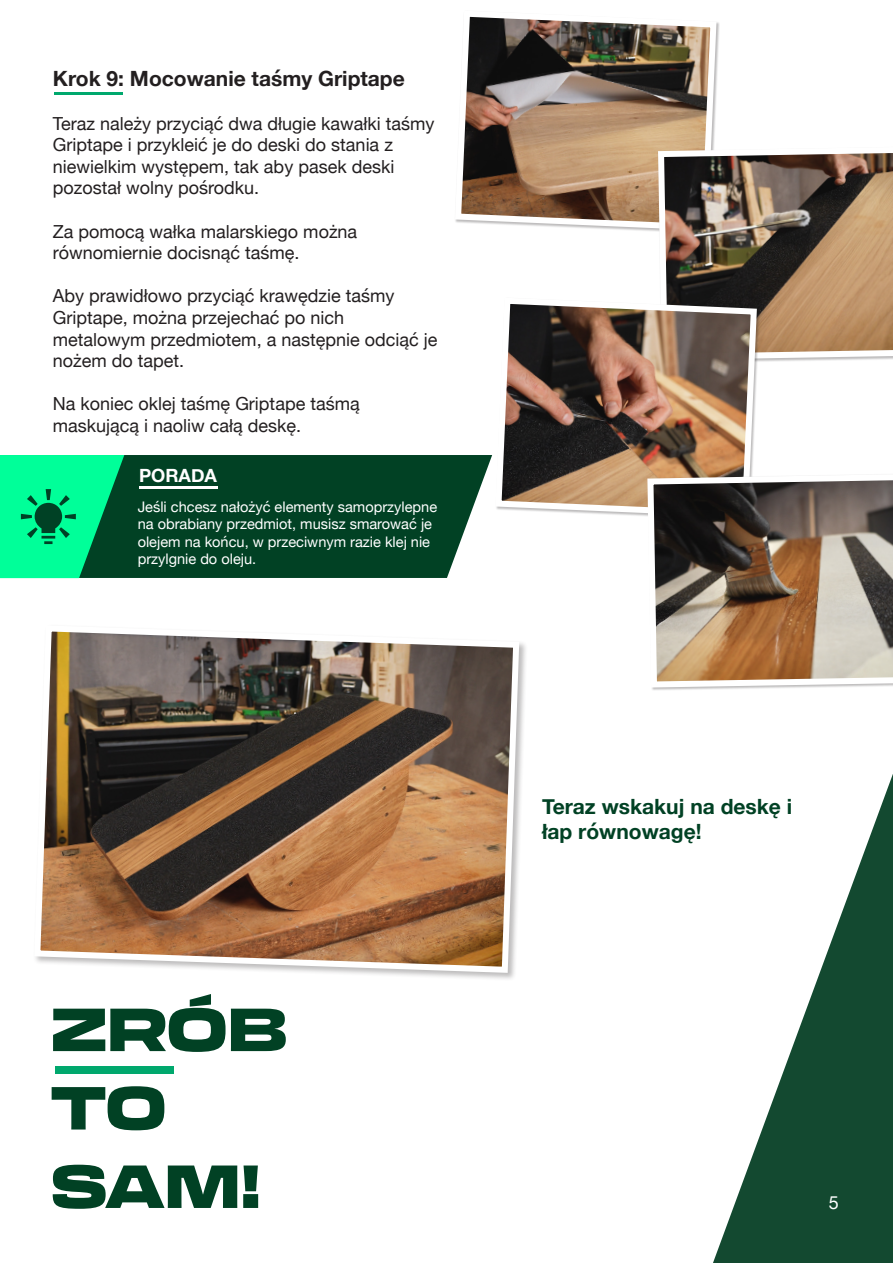
<style>
.page{position:relative;width:893px;height:1263px;background:#fff}
.page>*{position:absolute;margin:0;border:0;box-sizing:border-box;transform-origin:0 0}
.t1{font:900 expanded 59.7px/78.4px "Transducer";color:#014124}
.t2{font:700 21px/25.2px "Helvetica Neue";color:#014124}
.t3{font:700 21px "Helvetica Neue";color:#231f20}
.t4{font:700 18.15px "Helvetica Neue";color:#fff}
.t5{font:18px/21.6px "Helvetica Neue";color:#231f20}
.t6{font:18px "Helvetica Neue";color:#fff}
.t7{font:14.55px/17.5px "Helvetica Neue";color:#fff}
</style>
<div class="page">
<svg style="left:713px;top:774px;width:180px;height:489px"></svg>
<div style="left:33px;top:624px;width:495px;height:357px;background:#231f20;opacity:.3"></div>
<img style="left:33px;top:624px;width:489px;height:352px">
<img style="left:455px;top:16px;width:265px;height:215px">
<img style="left:655px;top:144px;width:238px;height:218px">
<img style="left:492px;top:295px;width:268px;height:221px">
<svg style="left:644px;top:471px;width:249px;height:219px;background:#927f6f"></svg>
<hr style="left:54px;top:92px;width:69px;height:2px;background:#00a86d">
<div style="left:55px;top:1066px;width:118px;height:7px;background:#00a86d"></div>
<div style="left:124px;top:455px;width:368px;height:123px;background:#014124"></div>
<svg style="left:0;top:455px;width:124px;height:123px;background:#00d07c"></svg>
<hr style="left:139px;top:486px;width:79px;height:2px;background:#fff">
<p class="t3" style="left:53px;top:62px;width:353px">Krok 9: Mocowanie taśmy Griptape</p>
<p class="t5" style="left:53px;top:113px;width:383px">Teraz należy przyciąć dwa długie kawałki taśmy Griptape i przykleić je do deski do stania z niewielkim występem, tak aby pasek deski pozostał wolny pośrodku.</p>
<p class="t5" style="left:53px;top:221px;width:306px">Za pomocą wałka malarskiego można równomiernie docisnąć taśmę.</p>
<p class="t5" style="left:53px;top:286px;width:386px">Aby prawidłowo przyciąć krawędzie taśmy Griptape, można przejechać po nich metalowym przedmiotem, a następnie odciąć je nożem do tapet.</p>
<p class="t5" style="left:53px;top:394px;width:308px">Na koniec oklej taśmę Griptape taśmą maskującą i naoliw całą deskę.</p>
<p class="t4" style="left:139px;top:461px;width:79px">PORADA</p>
<p class="t7" style="left:138px;top:499px;width:301px">Jeśli chcesz nałożyć elementy samoprzylepne na obrabiany przedmiot, musisz smarować je olejem na końcu, w przeciwnym razie klej nie przylgnie do oleju.</p>
<h1 class="t1" style="left:51px;top:985px;width:237px">ZRÓB<br>TO<br>SAM!</h1>
<p class="t2" style="left:542px;top:794px;width:252px">Teraz wskakuj na deskę i łap równowagę!</p>
<p class="t6" style="left:829px;top:1189px;width:12px">5</p>
</div>
